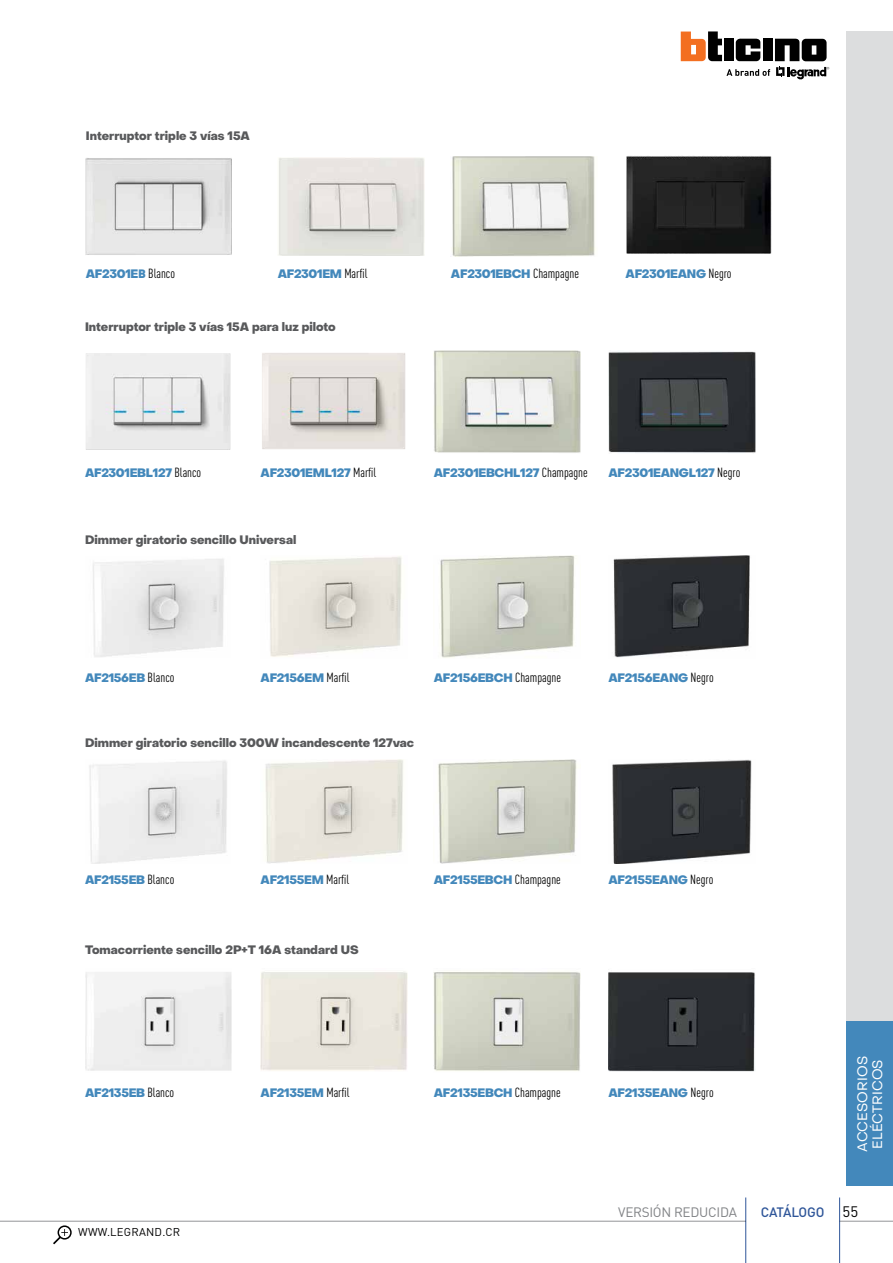
<style>
.page{position:relative;width:893px;height:1263px;background:#fff}
.page>*{position:absolute;margin:0;border:0;box-sizing:border-box;transform-origin:0 0}
.t1{font:13.5px/15px "Object Sans";letter-spacing:.005em;color:#fff}
.t2{font:13.5px "DIN Pro";letter-spacing:-.02em;color:#808285}
.t3{font:500 13.5px "DIN Pro";letter-spacing:-.02em;color:#2f5699}
.t4{font:800 12px "Object Sans";letter-spacing:-.02em;color:#4388bb}
.t5{font:800 12px "Object Sans";color:#58595b}
.t6{font:11.25px "DIN Pro";letter-spacing:.02em;color:#000}
.s1{font-family:"DIN Pro";font-weight:900}
.s2{font-family:"DIN Pro";font-weight:400;font-stretch:condensed;font-size:13.05px;color:#000}
.s3{font-weight:400;font-size:15px;color:#000}
</style>
<div class="page">
<img style="left:86px;top:158px;width:145px;height:97px">
<img style="left:626px;top:156px;width:145px;height:98px">
<img style="left:278px;top:157px;width:146px;height:99px">
<img style="left:452px;top:156px;width:143px;height:101px">
<img style="left:86px;top:353px;width:144px;height:97px">
<img style="left:262px;top:353px;width:143px;height:96px">
<img style="left:434px;top:350px;width:146px;height:103px">
<img style="left:608px;top:351px;width:147px;height:102px">
<img style="left:269px;top:556px;width:133px;height:101px">
<img style="left:93px;top:558px;width:131px;height:99px">
<img style="left:440px;top:555px;width:135px;height:103px">
<img style="left:613px;top:555px;width:137px;height:103px">
<img style="left:89px;top:760px;width:138px;height:104px">
<img style="left:265px;top:759px;width:138px;height:105px">
<img style="left:438px;top:759px;width:139px;height:105px">
<img style="left:612px;top:759px;width:140px;height:105px">
<img style="left:85px;top:972px;width:147px;height:99px">
<img style="left:261px;top:971px;width:146px;height:100px">
<img style="left:434px;top:972px;width:146px;height:99px">
<img style="left:608px;top:972px;width:147px;height:100px">
<div style="left:846px;top:31px;width:47px;height:1155px;background:#dcddde"></div>
<div style="left:846px;top:1021px;width:47px;height:165px;background:#4388bb"></div>
<hr style="left:0;top:1221px;width:746px;height:1px;background:#939598">
<hr style="left:840px;top:1221px;width:53px;height:1px;background:#939598">
<div style="left:58px;top:1225px;width:14px;height:14px;border:2px solid #000;border-radius:50%"></div>
<svg style="left:53px;top:1229px;width:15px;height:15px"></svg>
<hr style="left:745px;top:1197px;width:1px;height:66px;background:#2f5699">
<hr style="left:839px;top:1197px;width:1px;height:66px;background:#2f5699">
<svg style="left:681px;top:31px;width:148px;height:49px"></svg>
<p class="t5" style="left:86px;top:128px;width:166px">Interruptor triple 3 vías 15A</p>
<p class="t4" style="left:86px;top:267px;width:91px">AF2301E<span class="s1">B</span> <span class="s2">Blanco</span></p>
<p class="t4" style="left:278px;top:267px;width:91px">AF2301EM <span class="s2">Marfil</span></p>
<p class="t4" style="left:451px;top:267px;width:130px">AF2301EBCH <span class="s2">Champagne</span></p>
<p class="t4" style="left:626px;top:267px;width:107px">AF2301EANG <span class="s2">Negro</span></p>
<p class="t5" style="left:85px;top:319px;width:252px">Interruptor triple 3 vías 15A para luz piloto</p>
<p class="t4" style="left:85px;top:465px;width:118px">AF2301EBL127 <span class="s2">Blanco</span></p>
<p class="t4" style="left:261px;top:465px;width:117px">AF2301EML127 <span class="s2">Marfil</span></p>
<p class="t4" style="left:434px;top:465px;width:155px">AF2301EBCHL127 <span class="s2">Champagne</span></p>
<p class="t4" style="left:608px;top:465px;width:133px">AF2301EANGL127 <span class="s2">Negro</span></p>
<p class="t5" style="left:85px;top:533px;width:213px">Dimmer giratorio sencillo Universal</p>
<p class="t4" style="left:85px;top:671px;width:91px">AF2156EB <span class="s2">Blanco</span></p>
<p class="t4" style="left:261px;top:671px;width:90px">AF2156EM <span class="s2">Marfil</span></p>
<p class="t4" style="left:434px;top:671px;width:129px">AF2156EBCH <span class="s2">Champagne</span></p>
<p class="t5" style="left:85px;top:736px;width:331px">Dimmer giratorio sencillo 300W incandescente 127vac</p>
<p class="t4" style="left:608px;top:671px;width:107px">AF2156EANG <span class="s2">Negro</span></p>
<p class="t4" style="left:85px;top:872px;width:91px">AF2155EB <span class="s2">Blanco</span></p>
<p class="t4" style="left:261px;top:872px;width:90px">AF2155EM <span class="s2">Marfil</span></p>
<p class="t5" style="left:85px;top:942px;width:275px">Tomacorriente sencillo 2P+T 16A standard US</p>
<p class="t4" style="left:434px;top:872px;width:128px">AF2155EBCH <span class="s2">Champagne</span></p>
<p class="t4" style="left:608px;top:872px;width:106px">AF2155EANG <span class="s2">Negro</span></p>
<p class="t4" style="left:85px;top:1085px;width:91px">AF2135EB <span class="s2">Blanco</span></p>
<p class="t4" style="left:261px;top:1085px;width:90px">AF2135EM <span class="s2">Marfil</span></p>
<p class="t4" style="left:434px;top:1085px;width:128px">AF2135EBCH <span class="s2">Champagne</span></p>
<p class="t4" style="left:608px;top:1085px;width:107px">AF2135EANG <span class="s2">Negro</span></p>
<p class="t1" style="left:855px;top:1152px;width:97px;rotate:-90deg">ACCESORIOS<br>ELÉCTRICOS</p>
<p class="t6" style="left:78px;top:1224px;width:104px">WWW.LEGRAND.CR</p>
<p class="t2" style="left:618px;top:1203px;width:120px">VERSIÓN REDUCIDA</p>
<p class="t3" style="left:761px;top:1202px;width:99px">CATÁLOGO <span class="s3">55</span></p>
</div>
